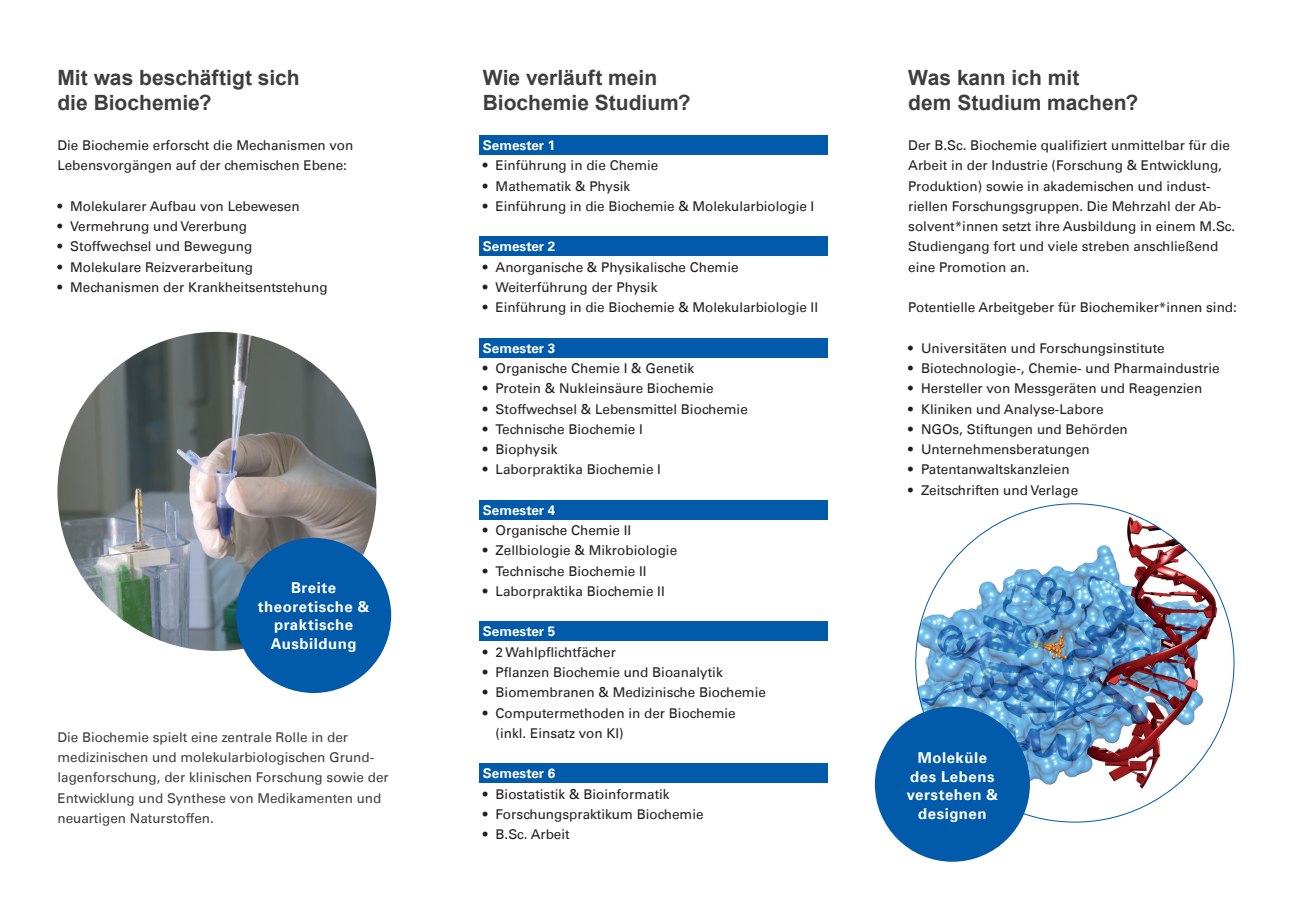
<style>
.page{position:relative;width:1289px;height:919px;background:#fff}
.page>*{position:absolute;margin:0;border:0;box-sizing:border-box;transform-origin:0 0}
.t1{font:700 21px/24.8px "Arial";color:#3e3e3f}
.t2{font:700 15px/18.8px "Univers LT";letter-spacing:.035em;color:#fff;text-align:center}
.t3{font:13.5px/20.2px "Univers LT";color:#231f20}
.t4{font:13.5px/20.2px "Univers LT";color:#3e3e3f}
.t5{font:700 13.5px "Univers LT";color:#fff}
</style>
<div class="page">
<div style="left:478px;top:763px;width:349px;height:19px;background:#015aaa"></div>
<div style="left:478px;top:621px;width:349px;height:19px;background:#015aaa"></div>
<div style="left:478px;top:500px;width:349px;height:19px;background:#015aaa"></div>
<div style="left:478px;top:338px;width:349px;height:19px;background:#015aaa"></div>
<div style="left:478px;top:236px;width:349px;height:19px;background:#015aaa"></div>
<div style="left:478px;top:135px;width:349px;height:19px;background:#015aaa"></div>
<img style="left:915px;top:503px;width:318px;height:301px">
<div style="left:874px;top:706px;width:155px;height:155px;background:#015aaa;border-radius:50%"></div>
<img style="left:57px;top:332px;width:319px;height:319px;border-radius:159px">
<div style="left:236px;top:538px;width:155px;height:155px;background:#015aaa;border-radius:50%"></div>
<h1 class="t1" style="left:57px;top:66px;width:244px">Mit was beschäftigt sich die Biochemie?</h1>
<h1 class="t1" style="left:483px;top:66px;width:209px">Wie verläuft mein<br>Biochemie Studium?</h1>
<h1 class="t1" style="left:908px;top:66px;width:231px">Was kann ich mit<br>dem Studium machen?</h1>
<p class="t3" style="left:57px;top:135px;width:297px">Die Biochemie erforscht die Mechanismen von<br>Lebensvorgängen auf der chemischen Ebene:</p>
<p class="t3" style="left:57px;top:196px;width:244px">• Molekularer Aufbau von Lebewesen</p>
<p class="t3" style="left:57px;top:216px;width:191px">• Vermehrung und Vererbung</p>
<p class="t3" style="left:57px;top:236px;width:196px">• Stoffwechsel und Bewegung</p>
<p class="t3" style="left:57px;top:257px;width:197px">• Molekulare Reizverarbeitung</p>
<p class="t3" style="left:57px;top:277px;width:272px">• Mechanismen der Krankheitsentstehung</p>
<p class="t2" style="left:258px;top:578px;width:113px">Breite theoretische &amp; praktische<br>Ausbildung</p>
<p class="t4" style="left:57px;top:727px;width:333px">Die Biochemie spielt eine zentrale Rolle in der medizinischen und molekularbiologischen Grund&shy;lagenforschung, der klinischen Forschung sowie der Entwicklung und Synthese von Medikamenten und neuartigen Naturstoffen.</p>
<p class="t5" style="left:483px;top:137px;width:74px">Semester 1</p>
<p class="t3" style="left:483px;top:155px;width:177px">• Einführung in die Chemie</p>
<p class="t3" style="left:483px;top:176px;width:149px">• Mathematik &amp; Physik</p>
<p class="t3" style="left:483px;top:196px;width:333px">• Einführung in die Biochemie &amp; Molekularbiologie I</p>
<p class="t5" style="left:483px;top:239px;width:74px">Semester 2</p>
<p class="t3" style="left:483px;top:257px;width:257px">• Anorganische &amp; Physikalische Chemie</p>
<p class="t3" style="left:483px;top:277px;width:176px">• Weiterführung der Physik</p>
<p class="t3" style="left:483px;top:297px;width:337px">• Einführung in die Biochemie &amp; Molekularbiologie II</p>
<p class="t5" style="left:483px;top:340px;width:74px">Semester 3</p>
<p class="t3" style="left:483px;top:358px;width:213px">• Organische Chemie I &amp; Genetik</p>
<p class="t3" style="left:483px;top:378px;width:232px">• Protein &amp; Nukleinsäure Biochemie</p>
<p class="t3" style="left:483px;top:398px;width:266px">• Stoffwechsel &amp; Lebensmittel Biochemie</p>
<p class="t3" style="left:483px;top:419px;width:161px">• Technische Biochemie I</p>
<p class="t3" style="left:483px;top:439px;width:76px">• Biophysik</p>
<p class="t3" style="left:483px;top:459px;width:180px">• Laborpraktika Biochemie I</p>
<p class="t5" style="left:483px;top:502px;width:74px">Semester 4</p>
<p class="t3" style="left:483px;top:520px;width:150px">• Organische Chemie II</p>
<p class="t3" style="left:483px;top:540px;width:196px">• Zellbiologie &amp; Mikrobiologie</p>
<p class="t3" style="left:483px;top:560px;width:165px">• Technische Biochemie II</p>
<p class="t3" style="left:483px;top:581px;width:183px">• Laborpraktika Biochemie II</p>
<p class="t5" style="left:483px;top:623px;width:74px">Semester 5</p>
<p class="t3" style="left:483px;top:641px;width:135px">• 2 Wahlpflichtfächer</p>
<p class="t3" style="left:483px;top:662px;width:241px">• Pflanzen Biochemie und Bioanalytik</p>
<p class="t3" style="left:483px;top:682px;width:284px">• Biomembranen &amp; Medizinische Biochemie</p>
<p class="t3" style="left:495px;top:702px;width:242px;text-indent:-13px">• Computermethoden in der Biochemie (inkl. Einsatz von KI)</p>
<p class="t5" style="left:483px;top:765px;width:74px">Semester 6</p>
<p class="t3" style="left:483px;top:783px;width:188px">• Biostatistik &amp; Bioinformatik</p>
<p class="t3" style="left:483px;top:803px;width:222px">• Forschungspraktikum Biochemie</p>
<p class="t3" style="left:483px;top:824px;width:88px">• B.Sc. Arbeit</p>
<p class="t3" style="left:908px;top:135px;width:328px">Der B.Sc. Biochemie qualifiziert unmittelbar für die Arbeit in der Industrie (Forschung &amp; Entwicklung, Produktion) sowie in akademischen und indust&shy;riellen Forschungsgruppen. Die Mehrzahl der Ab&shy;solvent*innen setzt ihre Ausbildung in einem M.Sc.<br>Studiengang fort und viele streben anschließend eine Promotion an.</p>
<p class="t3" style="left:908px;top:297px;width:330px">Potentielle Arbeitgeber für Biochemiker*innen sind:</p>
<p class="t3" style="left:908px;top:338px;width:258px">• Universitäten und Forschungsinstitute</p>
<p class="t3" style="left:908px;top:358px;width:313px">• Biotechnologie-, Chemie- und Pharmaindustrie</p>
<p class="t3" style="left:908px;top:378px;width:295px">• Hersteller von Messgeräten und Reagenzien</p>
<p class="t3" style="left:908px;top:398px;width:197px">• Kliniken und Analyse-Labore</p>
<p class="t3" style="left:908px;top:419px;width:221px">• NGOs, Stiftungen und Behörden</p>
<p class="t3" style="left:908px;top:439px;width:183px">• Unternehmensberatungen</p>
<p class="t3" style="left:908px;top:459px;width:163px">• Patentanwaltskanzleien</p>
<p class="t3" style="left:908px;top:479px;width:171px">• Zeitschriften und Verlage</p>
<p class="t2" style="left:906px;top:748px;width:93px">Moleküle des Lebens verstehen &amp; designen</p>
</div>
